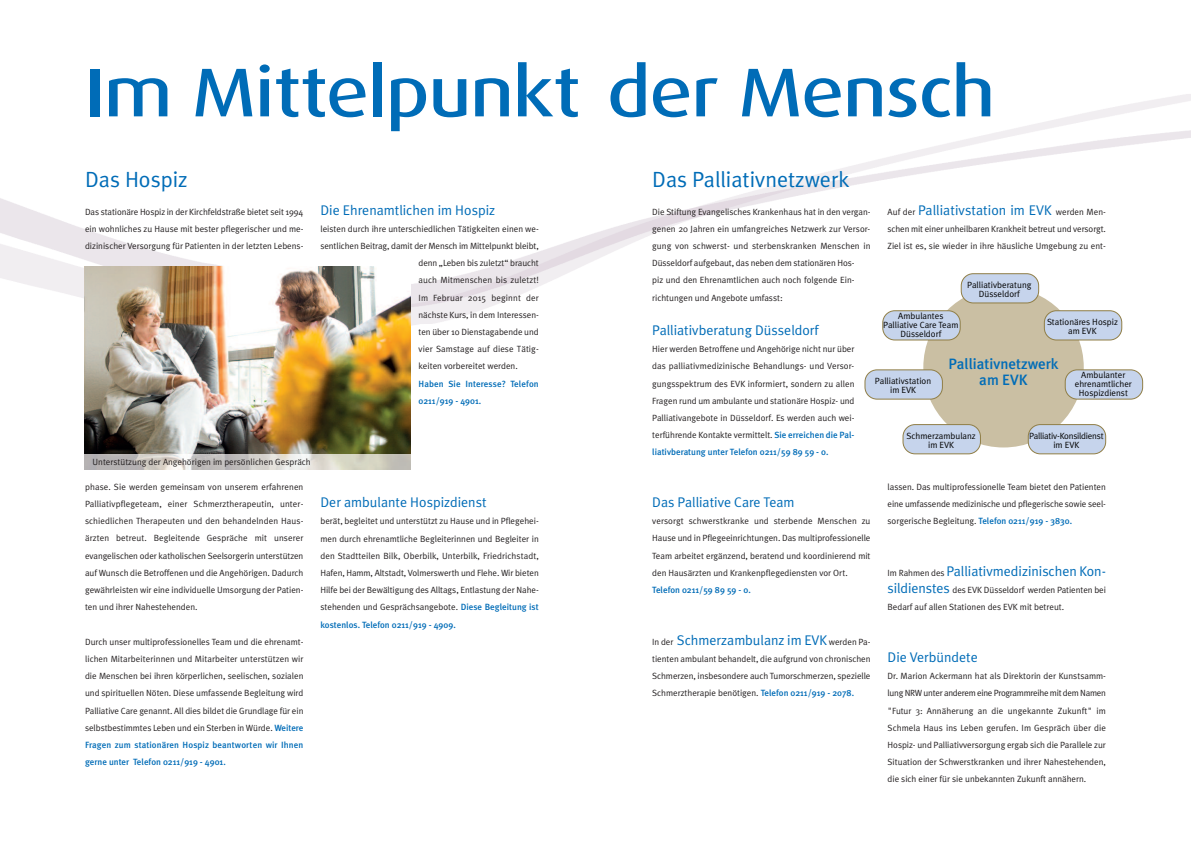
<style>
.page{position:relative;width:1191px;height:842px;background:#fff}
.page>*{position:absolute;margin:0;border:0;box-sizing:border-box;transform-origin:0 0}
.t1{font:500 69px "Dax Wide";letter-spacing:-.005em;color:#006cb7}
.t2{font:22px "Meta Plus Normal";color:#006cb7}
.t3{font:500 15px/16.8px "Meta Plus";color:#006cb7;text-align:center}
.t4{font:14px "Meta Plus Normal";color:#006cb7}
.t5{font:9px/17.2px "Meta Plus Normal";color:#231f20;text-align:justify}
.t6{font:500 9px/17.2px "Meta Plus";color:#006cb7}
.t7{font:9px/8.8px "Meta Plus Normal";color:#000;text-align:center}
.t8{font:9px/8.8px "Meta Plus Normal";letter-spacing:-.025em;color:#000;text-align:center}
.s1{font-family:"Meta Plus";font-weight:500;color:#006cb7}
.s2{font-size:9px;color:#231f20}
.s3{font-size:14px;color:#006cb7}
</style>
<div class="page">
<img style="left:0;top:94px;width:1191px;height:230px">
<img style="left:84px;top:266px;width:326px;height:188px">
<img style="left:84px;top:454px;width:326px;height:16px">
<div style="left:923px;top:287px;width:160px;height:160px;background:#cabfa3;border-radius:50%"></div>
<div style="left:961px;top:274px;width:77px;height:29px;background:#c6d4ec;border-radius:12px"></div>
<div style="left:960px;top:273px;width:79px;height:30px;border:1px solid #907e46;border-radius:12px"></div>
<div style="left:882px;top:311px;width:78px;height:29px;background:#c6d4ec;border-radius:12px"></div>
<div style="left:882px;top:310px;width:78px;height:30px;border:1px solid #907e46;border-radius:12px"></div>
<div style="left:1044px;top:311px;width:77px;height:29px;background:#c6d4ec;border-radius:12px"></div>
<div style="left:1043px;top:310px;width:79px;height:30px;border:1px solid #907e46;border-radius:12px"></div>
<div style="left:865px;top:370px;width:77px;height:29px;background:#c6d4ec;border-radius:12px"></div>
<div style="left:864px;top:369px;width:79px;height:31px;border:1px solid #907e46;border-radius:12px"></div>
<div style="left:1065px;top:370px;width:77px;height:29px;background:#c6d4ec;border-radius:12px"></div>
<div style="left:1064px;top:369px;width:79px;height:31px;border:1px solid #907e46;border-radius:12px"></div>
<div style="left:903px;top:425px;width:77px;height:29px;background:#c6d4ec;border-radius:12px"></div>
<div style="left:902px;top:424px;width:79px;height:30px;border:1px solid #907e46;border-radius:12px"></div>
<div style="left:1028px;top:425px;width:77px;height:29px;background:#c6d4ec;border-radius:12px"></div>
<div style="left:1027px;top:424px;width:79px;height:30px;border:1px solid #907e46;border-radius:12px"></div>
<h1 class="t1" style="left:85px;top:52px;width:911px">Im Mittelpunkt der Mensch</h1>
<h2 class="t2" style="left:85px;top:166px;width:104px">Das Hospiz</h2>
<p class="t5" style="left:85px;top:203px;width:220px">Das stationäre Hospiz in der Kirchfeldstraße bietet seit 1994 ein wohnliches zu Hause mit bester pflegerischer und me&shy;dizinischer Versorgung für Patienten in der letzten Lebens-</p>
<h3 class="t4" style="left:320px;top:202px;width:176px">Die Ehrenamtlichen im Hospiz</h3>
<p class="t5" style="left:320px;top:220px;width:220px">leisten durch ihre unterschiedlichen Tätigkeiten einen we-</p>
<p class="t5" style="left:320px;top:237px;width:220px">sentlichen Beitrag, damit der Mensch im Mittelpunkt bleibt,</p>
<p class="t5" style="left:418px;top:255px;width:122px">denn „Leben bis zuletzt“ braucht</p>
<p class="t5" style="left:418px;top:272px;width:122px">auch Mitmenschen bis zuletzt!</p>
<p class="t5" style="left:418px;top:289px;width:122px">Im Februar 2015 beginnt der</p>
<p class="t5" style="left:418px;top:306px;width:122px">nächste Kurs, in dem Interessen-</p>
<p class="t5" style="left:418px;top:323px;width:122px">ten über 10 Dienstagabende und</p>
<p class="t5" style="left:418px;top:341px;width:122px">vier Samstage auf diese Tätig-</p>
<p class="t5" style="left:418px;top:358px;width:101px">keiten vorbereitet werden.</p>
<p class="t6" style="left:418px;top:375px;width:122px">Haben Sie Interesse? Telefon<br>0211/919 - 4901.</p>
<p class="t5" style="left:93px;top:453px;width:220px">Unterstützung der Angehörigen im persönlichen Gespräch</p>
<p class="t5" style="left:85px;top:478px;width:220px">phase. Sie werden gemeinsam von unserem erfahrenen Palliativpflegeteam, einer Schmerztherapeutin, unter&shy;schiedlichen Therapeuten und den behandelnden Haus&shy;ärzten betreut. Begleitende Gespräche mit unserer evangelischen oder katholischen Seelsorgerin unterstützen auf Wunsch die Betroffenen und die Angehörigen. Dadurch gewährleisten wir eine individuelle Umsorgung der Patien&shy;ten und ihrer Nahestehenden.</p>
<p class="t5" style="left:85px;top:633px;width:220px">Durch unser multiprofessionelles Team und die ehrenamt&shy;lichen Mitarbeiterinnen und Mitarbeiter unterstützen wir die Menschen bei ihren körperlichen, seelischen, sozialen und spirituellen Nöten. Diese umfassende Begleitung wird Palliative Care genannt. All dies bildet die Grundlage für ein selbstbestimmtes Leben und ein Sterben in Würde. <span class="s1">Weitere</span></p>
<p class="t6" style="left:85px;top:736px;width:220px">Fragen zum stationären Hospiz beantworten wir Ihnen gerne unter Telefon 0211/919 - 4901.</p>
<h3 class="t4" style="left:320px;top:494px;width:168px">Der ambulante Hospizdienst</h3>
<p class="t5" style="left:320px;top:513px;width:220px">berät, begleitet und unterstützt zu Hause und in Pflegehei&shy;men durch ehrenamtliche Begleiterinnen und Begleiter in den Stadtteilen Bilk, Oberbilk, Unterbilk, Friedrichstadt, Hafen, Hamm, Altstadt, Volmerswerth und Flehe. Wir bieten Hilfe bei der Bewältigung des Alltags, Entlastung der Nahe&shy;stehenden und Gesprächsangebote. <span class="s1">Diese Begleitung ist</span></p>
<p class="t6" style="left:320px;top:616px;width:137px">kostenlos. Telefon 0211/919 - 4909.</p>
<h2 class="t2" style="left:652px;top:166px;width:199px">Das Palliativnetzwerk</h2>
<p class="t5" style="left:652px;top:203px;width:220px;text-align:left">Die Stiftung Evangelisches Krankenhaus hat in den vergan&shy;genen 20 Jahren ein umfangreiches Netzwerk zur Versor&shy;gung von schwerst- und sterbenskranken Menschen in Düsseldorf aufgebaut, das neben dem stationären Hos-<br>piz und den Ehrenamtlichen auch noch folgende Ein&shy;richtungen und Angebote umfasst:</p>
<h3 class="t4" style="left:652px;top:322px;width:168px">Palliativberatung Düsseldorf</h3>
<p class="t5" style="left:652px;top:341px;width:204px">Hier werden Betroffene und Angehörige nicht nur über das palliativmedizinische Behandlungs- und Versor&shy;gungsspektrum des EVK informiert, sondern zu allen Fragen rund um ambulante und stationäre Hospiz- und Palliativangebote in Düsseldorf. Es werden auch wei&shy;terführende Kontakte vermittelt. <span class="s1">Sie erreichen die Pal-</span></p>
<p class="t6" style="left:652px;top:444px;width:178px">liativberatung unter Telefon 0211/59 89 59 - 0.</p>
<h3 class="t4" style="left:652px;top:494px;width:144px">Das Palliative Care Team</h3>
<p class="t5" style="left:652px;top:513px;width:220px">versorgt schwerstkranke und sterbende Menschen zu Hause und in Pflegeeinrichtungen. Das multiprofessionelle Team arbeitet ergänzend, beratend und koordinierend mit den Hausärzten und Krankenpflegediensten vor Ort.</p>
<p class="t6" style="left:652px;top:581px;width:100px">Telefon 0211/59 89 59 - 0.</p>
<h3 class="t4" style="left:652px;top:632px;width:220px"><span class="s2">In der</span> Schmerzambulanz im EVK <span class="s2">werden Pa-</span></h3>
<p class="t5" style="left:652px;top:650px;width:220px">tienten ambulant behandelt, die aufgrund von chronischen Schmerzen, insbesondere auch Tumorschmerzen, spezielle Schmerztherapie benötigen. <span class="s1">Telefon 0211/919 - 2078.</span></p>
<h3 class="t4" style="left:887px;top:202px;width:220px"><span class="s2">Auf der</span> Palliativstation im EVK <span class="s2">werden Men-</span></h3>
<p class="t5" style="left:887px;top:220px;width:220px">schen mit einer unheilbaren Krankheit betreut und versorgt.<br>Ziel ist es, sie wieder in ihre häusliche Umgebung zu ent-</p>
<p class="t7" style="left:967px;top:280px;width:66px">Palliativberatung<br>Düsseldorf</p>
<p class="t7" style="left:883px;top:312px;width:77px">Ambulantes<br>Palliative Care Team<br>Düsseldorf</p>
<p class="t7" style="left:1047px;top:317px;width:72px">Stationäres Hospiz am EVK</p>
<h3 class="t3" style="left:948px;top:355px;width:112px">Palliativnetzwerk am EVK</h3>
<p class="t7" style="left:875px;top:377px;width:58px">Palliativstation im EVK</p>
<p class="t7" style="left:1074px;top:371px;width:59px">Ambulanter ehrenamtlicher<br>Hospizdienst</p>
<p class="t7" style="left:906px;top:431px;width:71px">Schmerzambulanz im EVK</p>
<p class="t8" style="left:1029px;top:431px;width:76px">Palliativ-Konsildienst im EVK</p>
<p class="t5" style="left:887px;top:478px;width:220px">lassen. Das multiprofessionelle Team bietet den Patienten eine umfassende medizinische und pflegerische sowie seel&shy;sorgerische Begleitung. <span class="s1">Telefon 0211/919 - 3830.</span></p>
<h3 class="t4" style="left:887px;top:563px;width:220px"><span class="s2">Im Rahmen des</span> Palliativmedizinischen Kon-</h3>
<p class="t5" style="left:887px;top:581px;width:220px"><span class="s3">sildienstes</span> des EVK Düsseldorf werden Patienten bei<br>Bedarf auf allen Stationen des EVK mit betreut.</p>
<h3 class="t4" style="left:887px;top:649px;width:92px">Die Verbündete</h3>
<p class="t5" style="left:887px;top:667px;width:220px">Dr. Marion Ackermann hat als Direktorin der Kunstsamm&shy;lung NRW unter anderem eine Programmreihe mit dem Namen "Futur 3: Annäherung an die ungekannte Zukunft" im Schmela Haus ins Leben gerufen. Im Gespräch über die Hospiz- und Palliativversorgung ergab sich die Parallele zur Situation der Schwerstkranken und ihrer Nahestehenden, die sich einer für sie unbekannten Zukunft annähern.</p>
</div>
